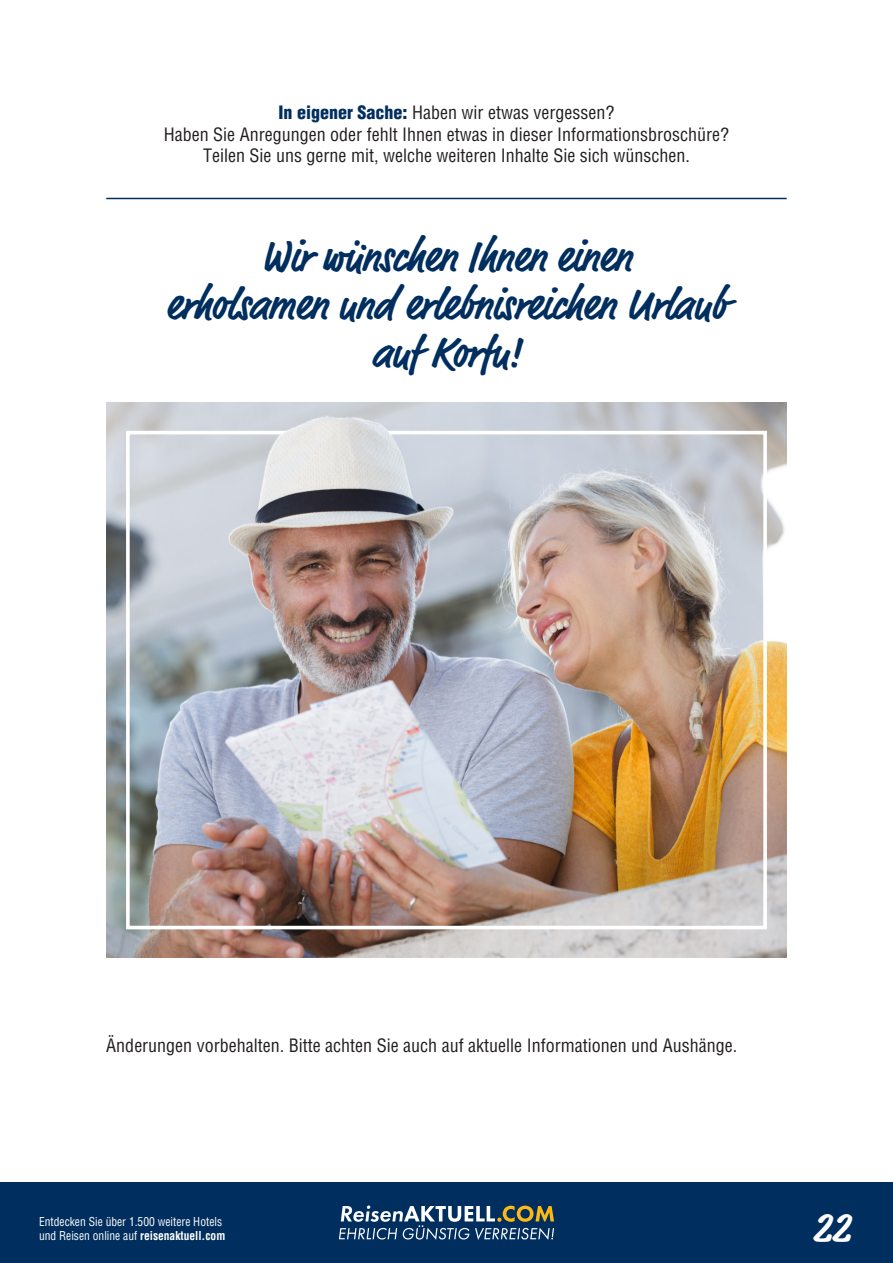
<style>
.page{position:relative;width:893px;height:1263px;background:#fff}
.page>*{position:absolute;margin:0;border:0;box-sizing:border-box;transform-origin:0 0}
.t1{font:700 45px/48px "Market Pro";letter-spacing:-.005em;color:#002e5e;text-align:center;scale:.95 1}
.t2{font:700 42px "Market Pro";color:#fff}
.t3{font:condensed 18px/21.6px "Helvetica LT Std";color:#231f20;text-align:center}
.t4{font:condensed 12px/14.4px "Helvetica LT Std";color:#fff;scale:.96 1}
.s1{font-weight:900;color:#002e5e}
.s2{font-weight:700}
</style>
<div class="page">
<div style="left:0;top:1182px;width:893px;height:81px;background:#002e5e"></div>
<svg style="left:339px;top:1205px;width:215px;height:35px"></svg>
<hr style="left:106px;top:198px;width:681px;height:1px;background:#002e5e">
<img style="left:106px;top:402px;width:681px;height:556px">
<div style="left:126px;top:431px;width:641px;height:498px;border:4px solid #fff"></div>
<img style="left:273px;top:422px;width:124px;height:29px">
<p class="t3" style="left:164px;top:102px;width:567px"><span class="s1">In eigener Sache:</span> Haben wir etwas vergessen?<br>Haben Sie Anregungen oder fehlt Ihnen etwas in dieser Informationsbroschüre?<br>Teilen Sie uns gerne mit, welche weiteren Inhalte Sie sich wünschen.</p>
<h1 class="t1" style="left:166px;top:234px;width:592px">Wir wünschen Ihnen einen<br>erholsamen und erlebnisreichen Urlaub auf Korfu!</h1>
<p class="t3" style="left:106px;top:1034px;width:632px">Änderungen vorbehalten. Bitte achten Sie auch auf aktuelle Informationen und Aushänge.</p>
<p class="t4" style="left:39px;top:1214px;width:195px">Entdecken Sie über 1.500 weitere Hotels und Reisen online auf <span class="s2">reisenaktuell.com</span></p>
<h2 class="t2" style="left:813px;top:1198px;width:39px">22</h2>
</div>
